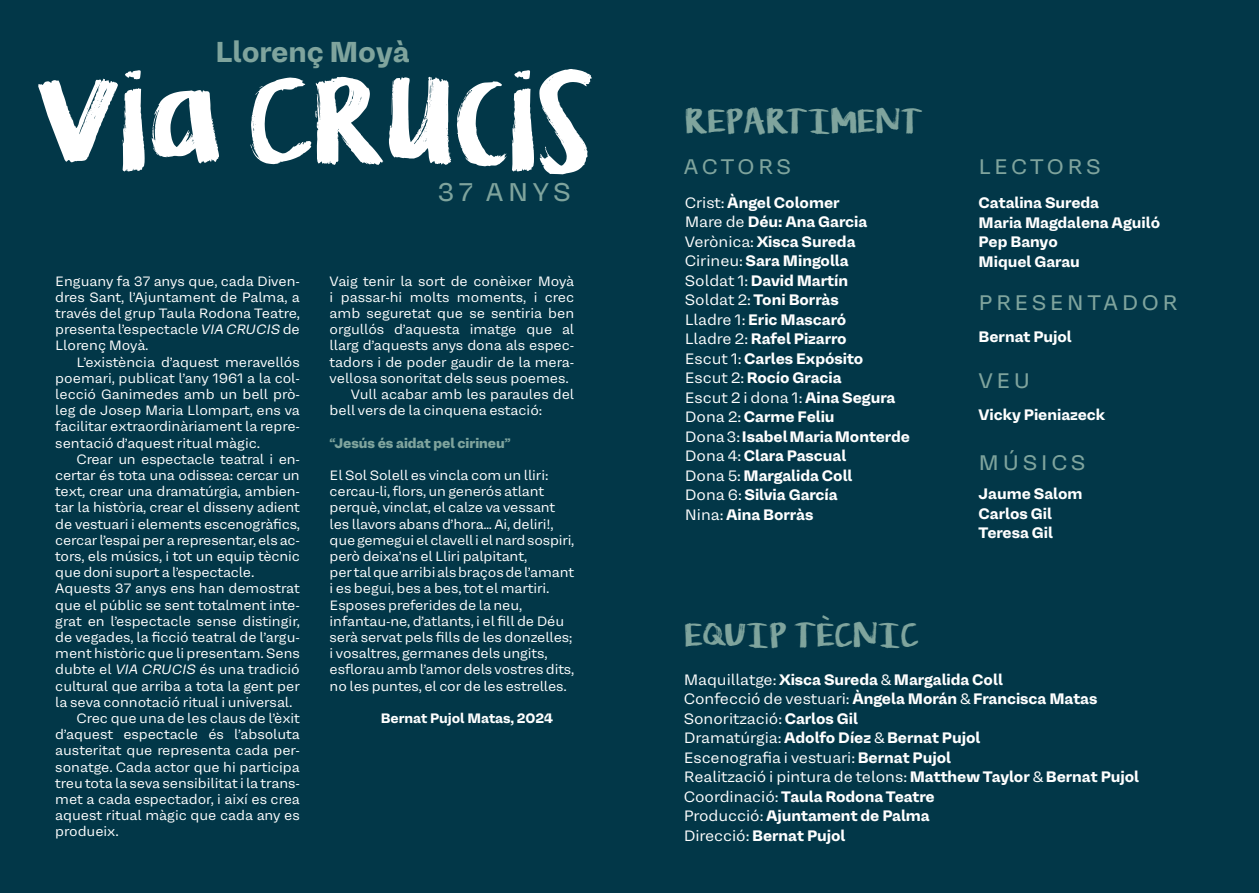
<style>
.page{position:relative;width:1259px;height:893px;background:#023748}
.page>*{position:absolute;margin:0;border:0;box-sizing:border-box;transform-origin:0 0}
.t1{font:108px "KG Lifeis Messy";color:#fff}
.t2{font:30px "KG Lifeis Messy";color:#7fa49d}
.t3{font:700 28.5px "Mena Grotesk";color:#7fa49d}
.t4{font:25.5px "Mena Grotesk";letter-spacing:.17em;color:#7fa49d}
.t5{font:21px "Mena Grotesk";letter-spacing:.17em;color:#7fa49d}
.Normal1{font:700 15px "Mena Grotesk";color:#fff}
.Normal1-2{font:15px "Mena Grotesk";color:#fff}
.t6{font:13.5px/16.2px "Mena Grotesk";letter-spacing:-.005em;color:#fff;text-align:justify}
.t7{font:800 13.5px "Mena Grotesk";color:#7fa49d}
.t8{font:700 13.5px "Mena Grotesk";color:#fff}
.s1{font-style:italic}
.s2{font-weight:400}
.s3{font-weight:700}
</style>
<div class="page">
<p class="t3" style="left:215px;top:32px;width:196px">Llorenç Moyà</p>
<p class="t1" style="left:37px;top:38px;width:557px">VIA CRUCIS</p>
<p class="t6" style="left:55px;top:272px;width:246px">Enguany fa 37 anys que, cada Diven· dres Sant, l’Ajuntament de Palma, a través del grup Taula Rodona Teatre, presenta l’espectacle <span class="s1">VIA CRUCIS</span> de Llorenç Moyà.</p>
<p class="t6" style="left:55px;top:353px;width:246px;text-indent:21px">L’existència d’aquest meravellós poemari, publicat l’any 1961 a la col· lecció Ganimedes amb un bell prò· leg de Josep Maria Llompart, ens va facilitar extraordinàriament la repre· sentació d’aquest ritual màgic.</p>
<p class="t6" style="left:55px;top:451px;width:246px;text-indent:21px">Crear un espectacle teatral i en· certar és tota una odissea: cercar un text, crear una dramatúrgia, ambien· tar la història, crear el disseny adient de vestuari i elements escenogràfics, cercar l’espai per a representar, els ac· tors, els músics, i tot un equip tècnic que doni suport a l’espectacle.</p>
<p class="t6" style="left:55px;top:580px;width:246px">Aquests 37 anys ens han demostrat que el públic se sent totalment inte· grat en l’espectacle sense distingir, de vegades, la ficció teatral de l’argu· ment històric que li presentam. Sens dubte el <span class="s1">VIA CRUCIS</span> és una tradició cultural que arriba a tota la gent per la seva connotació ritual i universal.</p>
<p class="t6" style="left:55px;top:710px;width:246px;text-indent:21px">Crec que una de les claus de l’èxit d’aquest espectacle és l’absoluta austeritat que representa cada per· sonatge. Cada actor que hi participa treu tota la seva sensibilitat i la trans· met a cada espectador, i així es crea aquest ritual màgic que cada any es produeix.</p>
<p class="t4" style="left:437px;top:175px;width:135px">37 ANYS</p>
<p class="t6" style="left:330px;top:272px;width:246px">Vaig tenir la sort de conèixer Moyà i passar-hi molts moments, i crec amb seguretat que se sentiria ben orgullós d’aquesta imatge que al llarg d’aquests anys dona als espec· tadors i de poder gaudir de la mera· vellosa sonoritat dels seus poemes.</p>
<p class="t6" style="left:330px;top:386px;width:246px;text-indent:21px">Vull acabar amb les paraules del bell vers de la cinquena estació:</p>
<p class="t7" style="left:330px;top:433px;width:183px">“Jesús és aidat pel cirineu”</p>
<p class="t6" style="left:330px;top:467px;width:220px">El Sol Solell es vincla com un lliri:</p>
<p class="t6" style="left:330px;top:483px;width:216px">cercau-li, flors, un generós atlant</p>
<p class="t6" style="left:330px;top:499px;width:227px">perquè, vinclat, el calze va vessant</p>
<p class="t6" style="left:330px;top:515px;width:225px">les llavors abans d’hora… Ai, deliri!,</p>
<p class="t6" style="left:330px;top:532px;width:246px">que gemegui el clavell i el nard sospiri,</p>
<p class="t6" style="left:330px;top:548px;width:199px">però deixa’ns el Lliri palpitant,</p>
<p class="t6" style="left:330px;top:564px;width:246px">per tal que arribi als braços de l’amant</p>
<p class="t6" style="left:330px;top:580px;width:221px">i es begui, bes a bes, tot el martiri.</p>
<p class="t6" style="left:330px;top:596px;width:194px">Esposes preferides de la neu,</p>
<p class="t6" style="left:330px;top:613px;width:236px">infantau-ne, d’atlants, i el fill de Déu</p>
<p class="t6" style="left:330px;top:629px;width:244px">serà servat pels fills de les donzelles;</p>
<p class="t6" style="left:330px;top:645px;width:219px">i vosaltres, germanes dels ungits,</p>
<p class="t6" style="left:330px;top:661px;width:246px">esflorau amb l’amor dels vostres dits,</p>
<p class="t6" style="left:330px;top:677px;width:238px">no les puntes, el cor de les estrelles.</p>
<p class="t8" style="left:381px;top:709px;width:174px">Bernat Pujol Matas, 2024</p>
<p class="t2" style="left:685px;top:98px;width:240px">REPARTIMENT</p>
<p class="t5" style="left:684px;top:152px;width:109px">ACTORS</p>
<p class="Normal1" style="left:685px;top:192px;width:156px"><span class="s2">Crist:</span> Àngel Colomer</p>
<p class="Normal1" style="left:685px;top:212px;width:184px"><span class="s2">Mare de</span> Déu: Ana Garcia</p>
<p class="Normal1" style="left:685px;top:231px;width:172px"><span class="s2">Verònica:</span> Xisca Sureda</p>
<p class="Normal1" style="left:685px;top:251px;width:165px"><span class="s2">Cirineu:</span> Sara Mingolla</p>
<p class="Normal1" style="left:685px;top:270px;width:165px"><span class="s2">Soldat 1:</span> David Martín</p>
<p class="Normal1" style="left:685px;top:290px;width:155px"><span class="s2">Soldat 2:</span> Toni Borràs</p>
<p class="Normal1" style="left:685px;top:309px;width:163px"><span class="s2">Lladre 1:</span> Eric Mascaró</p>
<p class="Normal1" style="left:685px;top:329px;width:163px"><span class="s2">Lladre 2:</span> Rafel Pizarro</p>
<p class="Normal1" style="left:685px;top:348px;width:180px"><span class="s2">Escut 1:</span> Carles Expósito</p>
<p class="Normal1" style="left:685px;top:368px;width:158px"><span class="s2">Escut 2:</span> Rocío Gracia</p>
<p class="Normal1-2" style="left:685px;top:387px;width:212px">Escut 2 i dona 1: <span class="s3">Aina Segura</span></p>
<p class="Normal1" style="left:685px;top:407px;width:151px"><span class="s2">Dona 2:</span> Carme Feliu</p>
<p class="Normal1" style="left:685px;top:426px;width:227px"><span class="s2">Dona 3:</span> Isabel Maria Monterde</p>
<p class="Normal1" style="left:685px;top:446px;width:163px"><span class="s2">Dona 4:</span> Clara Pascual</p>
<p class="Normal1" style="left:685px;top:465px;width:169px"><span class="s2">Dona 5:</span> Margalida Coll</p>
<p class="Normal1" style="left:685px;top:485px;width:154px"><span class="s2">Dona 6:</span> Silvia García</p>
<p class="Normal1" style="left:685px;top:504px;width:130px"><span class="s2">Nina:</span> Aina Borràs</p>
<p class="t2" style="left:685px;top:612px;width:235px">EQUIP TÈCNIC</p>
<p class="t5" style="left:978px;top:152px;width:123px">LECTORS</p>
<p class="Normal1" style="left:978px;top:193px;width:122px">Catalina Sureda</p>
<p class="Normal1" style="left:978px;top:212px;width:183px">Maria Magdalena Aguiló</p>
<p class="Normal1" style="left:978px;top:232px;width:81px">Pep Banyo</p>
<p class="Normal1" style="left:978px;top:251px;width:103px">Miquel Garau</p>
<p class="t5" style="left:978px;top:288px;width:200px">PRESENTADOR</p>
<p class="Normal1" style="left:978px;top:327px;width:95px">Bernat Pujol</p>
<p class="t5" style="left:978px;top:367px;width:53px">VEU</p>
<p class="Normal1" style="left:978px;top:404px;width:128px">Vicky Pieniazeck</p>
<p class="t5" style="left:978px;top:449px;width:108px">MÚSICS</p>
<p class="Normal1" style="left:978px;top:484px;width:105px">Jaume Salom</p>
<p class="Normal1" style="left:978px;top:503px;width:75px">Carlos Gil</p>
<p class="Normal1" style="left:978px;top:523px;width:76px">Teresa Gil</p>
<p class="Normal1" style="left:684px;top:669px;width:321px"><span class="s2">Maquillatge:</span> Xisca Sureda <span class="s2">&amp;</span> Margalida Coll</p>
<p class="Normal1" style="left:684px;top:689px;width:415px"><span class="s2">Confecció de vestuari:</span> Àngela Morán <span class="s2">&amp;</span> Francisca Matas</p>
<p class="Normal1-2" style="left:684px;top:708px;width:176px">Sonorització: <span class="s3">Carlos Gil</span></p>
<p class="Normal1" style="left:684px;top:728px;width:298px"><span class="s2">Dramatúrgia:</span> Adolfo Díez <span class="s2">&amp;</span> Bernat Pujol</p>
<p class="Normal1-2" style="left:684px;top:747px;width:269px">Escenografia i vestuari: <span class="s3">Bernat Pujol</span></p>
<p class="Normal1-2" style="left:684px;top:767px;width:457px">Realització i pintura de telons: <span class="s3">Matthew Taylor</span> &amp; <span class="s3">Bernat Pujol</span></p>
<p class="Normal1" style="left:684px;top:786px;width:252px"><span class="s2">Coordinació:</span> Taula Rodona Teatre</p>
<p class="Normal1" style="left:684px;top:806px;width:247px"><span class="s2">Producció:</span> Ajuntament de Palma</p>
<p class="Normal1" style="left:684px;top:825px;width:163px"><span class="s2">Direcció:</span> Bernat Pujol</p>
</div>
